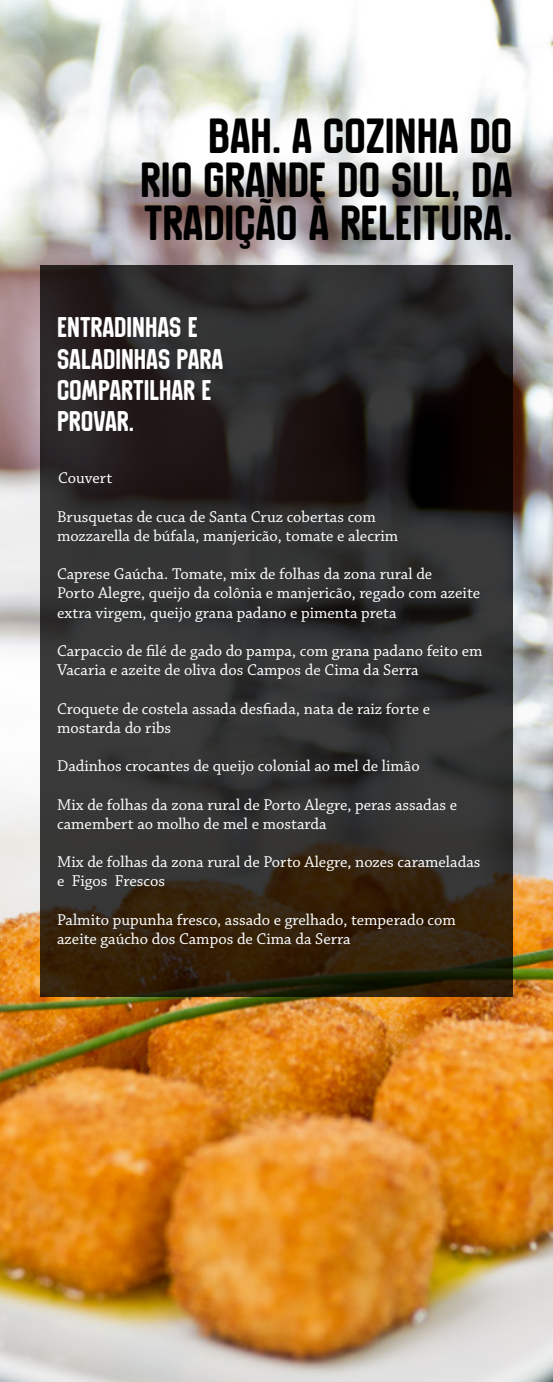
<style>
.page{position:relative;width:553px;height:1382px;background:#fff}
.page>*{position:absolute;margin:0;border:0;box-sizing:border-box;transform-origin:0 0}
.t1{font:49.35px/43.5px "Chromoxome";color:#000;text-align:justify}
.t2{font:28.5px/31.2px "Chromoxome";color:#fff}
.t3{font:16.5px/19.2px "Chaparral Pro";color:#fff}
</style>
<div class="page">
<img style="left:0;top:0;width:553px;height:1382px">
<svg style="left:40px;top:265px;width:472px;height:731px"></svg>
<h1 class="t1" style="left:140px;top:115px;width:374px;text-indent:68px">BAH. A COZINHA DO RIO GRANDE DO SUL, DA TRADIÇÃO À RELEITURA.</h1>
<h2 class="t2" style="left:57px;top:312px;width:168px">ENTRADINHAS E<br>SALADINHAS PARA<br>COMPARTILHAR E<br>PROVAR.</h2>
<p class="t3" style="left:58px;top:469px;width:56px">Couvert</p>
<p class="t3" style="left:57px;top:507px;width:342px">Brusquetas de cuca de Santa Cruz cobertas com mozzarella de búfala, manjericão, tomate e alecrim</p>
<p class="t3" style="left:57px;top:565px;width:424px">Caprese Gaúcha. Tomate, mix de folhas da zona rural de<br>Porto Alegre, queijo da colônia e manjericão, regado com azeite extra virgem, queijo grana padano e pimenta preta</p>
<p class="t3" style="left:57px;top:642px;width:427px">Carpaccio de filé de gado do pampa, com grana padano feito em<br>Vacaria e azeite de oliva dos Campos de Cima da Serra</p>
<p class="t3" style="left:57px;top:699px;width:374px">Croquete de costela assada desfiada, nata de raiz forte e mostarda do ribs</p>
<p class="t3" style="left:57px;top:757px;width:364px">Dadinhos crocantes de queijo colonial ao mel de limão</p>
<p class="t3" style="left:57px;top:795px;width:401px">Mix de folhas da zona rural de Porto Alegre, peras assadas e camembert ao molho de mel e mostarda</p>
<p class="t3" style="left:57px;top:853px;width:425px">Mix de folhas da zona rural de Porto Alegre, nozes carameladas e Figos Frescos</p>
<p class="t3" style="left:57px;top:911px;width:400px">Palmito pupunha fresco, assado e grelhado, temperado com azeite gaúcho dos Campos de Cima da Serra</p>
</div>
